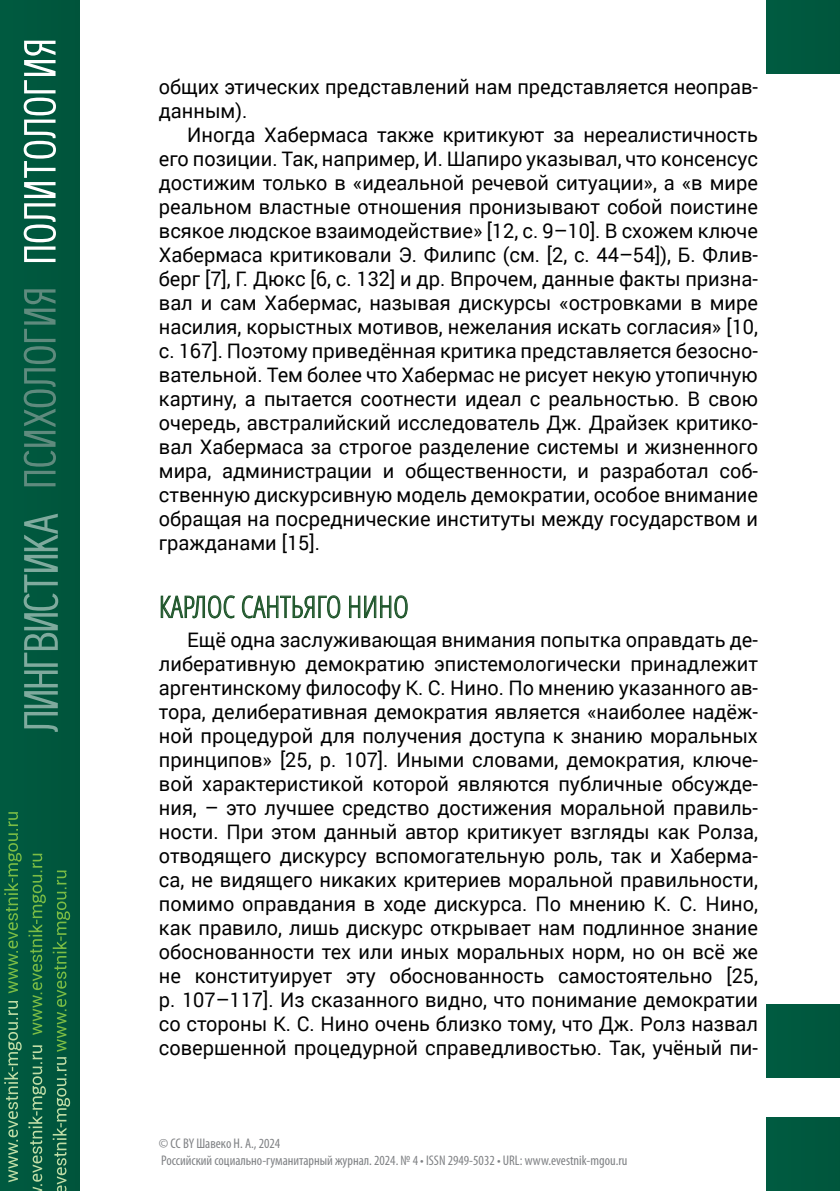
<style>
.page{position:relative;width:840px;height:1191px;background:#fff}
.page>*{position:absolute;margin:0;border:0;box-sizing:border-box;transform-origin:0 0}
.Подзаг_аннот__ключ_с{font:30px "Germano";color:#1e552a}
.Основной_текст{font:20px/24px "Roberto Sans";color:#000;text-align:justify}
.t1{font:condensed 14px/16.8px "Myriad Pro";color:#808285}
</style>
<div class="page">
<div style="left:0;top:0;width:79px;height:1191px;background:#00573d"></div>
<div style="left:766px;top:0;width:73px;height:74px;background:#00583f"></div>
<svg style="left:4px;top:1001px;width:18px;height:181px;background:#267454"></svg>
<svg style="left:4px;top:812px;width:18px;height:181px;background:#186d40"></svg>
<svg style="left:28px;top:853px;width:18px;height:182px;background:#186b3e"></svg>
<svg style="left:53px;top:870px;width:17px;height:181px;background:#196b3e"></svg>
<svg style="left:28px;top:1045px;width:18px;height:146px;background:#267252"></svg>
<svg style="left:53px;top:1057px;width:17px;height:134px;background:#297253"></svg>
<svg style="left:24px;top:41px;width:32px;height:221px"></svg>
<svg style="left:24px;top:289px;width:32px;height:197px;background:#216954"></svg>
<div style="left:766px;top:1004px;width:73px;height:73px;background:#00583f"></div>
<div style="left:766px;top:1117px;width:73px;height:74px;background:#00583f"></div>
<svg style="left:24px;top:513px;width:34px;height:219px;background:#307662"></svg>
<svg style="left:160px;top:595px;width:75px;height:24px"></svg>
<svg style="left:241px;top:595px;width:100px;height:24px"></svg>
<svg style="left:349px;top:595px;width:59px;height:24px"></svg>
<p class="Основной_текст" style="left:159px;top:73px;width:600px">общих этических представлений нам представляется неоправ&shy;данным).</p>
<p class="Основной_текст" style="left:159px;top:121px;width:600px;text-indent:28px">Иногда Хабермаса также критикуют за нереалистичность его позиции. Так, например, И. Шапиро указывал, что консенсус достижим только в «идеальной речевой ситуации», а «в мире реальном властные отношения пронизывают собой поистине всякое людское взаимодействие» [12, c. 9–10]. В схожем ключе Хабермаса критиковали Э. Филипс (см. [2, c. 44–54]), Б. Флив&shy;берг [7], Г. Дюкс [6, c. 132] и др. Впрочем, данные факты призна&shy;вал и сам Хабермас, называя дискурсы «островками в мире насилия, корыстных мотивов, нежелания искать согласия» [10, c. 167]. Поэтому приведённая критика представляется безосно&shy;вательной. Тем более что Хабермас не рисует некую утопичную картину, а пытается соотнести идеал с реальностью. В свою очередь, австралийский исследователь Дж. Драйзек критико&shy;вал Хабермаса за строгое разделение системы и жизненного мира, администрации и общественности, и разработал соб&shy;ственную дискурсивную модель демократии, особое внимание обращая на посреднические институты между государством и гражданами [15].</p>
<p class="Подзаг_аннот__ключ_с" style="left:159px;top:586px;width:251px">КАРЛОС САНТЬЯГО НИНО</p>
<p class="Основной_текст" style="left:159px;top:626px;width:600px;text-indent:28px">Ещё одна заслуживающая внимания попытка оправдать де&shy;либеративную демократию эпистемологически принадлежит аргентинскому философу К. С. Нино. По мнению указанного ав&shy;тора, делиберативная демократия является «наиболее надёж&shy;ной процедурой для получения доступа к знанию моральных принципов» [25, p. 107]. Иными словами, демократия, ключе&shy;вой характеристикой которой являются публичные обсужде&shy;ния, – это лучшее средство достижения моральной правиль&shy;ности. При этом данный автор критикует взгляды как Ролза, отводящего дискурсу вспомогательную роль, так и Хаберма&shy;са, не видящего никаких критериев моральной правильности, помимо оправдания в ходе дискурса. По мнению К. С. Нино, как правило, лишь дискурс открывает нам подлинное знание обоснованности тех или иных моральных норм, но он всё же не конституирует эту обоснованность самостоятельно [25, p. 107–117]. Из сказанного видно, что понимание демократии со стороны К. С. Нино очень близко тому, что Дж. Ролз назвал совершенной процедурной справедливостью. Так, учёный пи-</p>
<p class="t1" style="left:159px;top:1134px;width:469px">© CC BY Шавеко Н. А., 2024<br>Российский социально-гуманитарный журнал. 2024. № 4 • ISSN 2949-5032 • URL: www.evestnik-mgou.ru</p>
</div>
